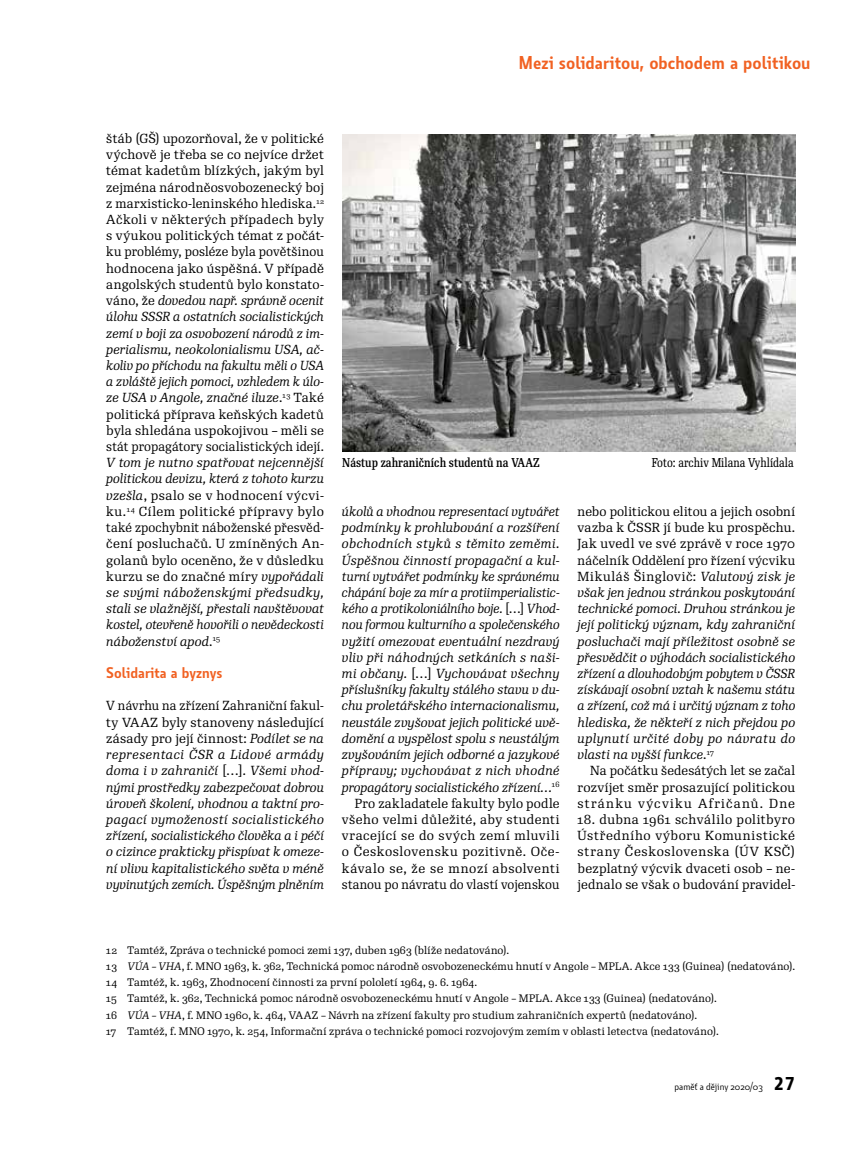
<style>
.page{position:relative;width:859px;height:1149px;background:#fff}
.page>*{position:absolute;margin:0;border:0;box-sizing:border-box;transform-origin:0 0}
.t1{font:600 18px "Botanika Std";color:#f16122}
.t2{font:600 15px "Botanika Std";color:#f16122}
.t3{font:italic 12.75px/16.2px "Re Public Std";letter-spacing:.01em;color:#000;text-align:justify}
.t4{font:12.75px/16.2px "Re Public Std";letter-spacing:.015em;color:#000;text-align:justify}
.t5{font:500 12.45px "Re Public Std Cond";color:#000}
.t6{font:12.45px "Re Public Std Cond";color:#000}
.t7{font:10.5px/16.2px "Re Public Std";letter-spacing:.01em;color:#000}
.t8{font:9.75px "Botanika Std";color:#000}
.s1{font-style:italic}
.s2{font-style:normal}
.s3{font-family:"Botanika Mono";font-weight:700;font-size:18px}
</style>
<div class="page">
<img style="left:342px;top:135px;width:453px;height:316px">
<h1 class="t1" style="left:519px;top:51px;width:293px">Mezi solidaritou, obchodem a politikou</h1>
<p class="t4" style="left:106px;top:130px;width:219px">štáb (GŠ) upozorňoval, že v politické výchově je třeba se co nejvíce držet témat kadetům blízkých, jakým byl zejména národněosvobozenecký boj z marxisticko-leninského hlediska.<sup>12<br></sup>Ačkoli v některých případech byly s výukou politických témat z počát&shy;ku problémy, posléze byla povětšinou hodnocena jako úspěšná. V případě angolských studentů bylo konstato&shy;váno, že <span class="s1">dovedou např. správně ocenit úlohu SSSR a ostatních socialistických zemí v boji za osvobození národů z im&shy;perialismu, neokolonialismu USA, ač&shy;koliv po příchodu na fakultu měli o USA a zvláště jejich pomoci, vzhledem k úlo&shy;ze USA v Angole, značné iluze</span>.<sup>13</sup> Také politická příprava keňských kadetů byla shledána uspokojivou – měli se stát propagátory socialistických idejí.</p>
<p class="t3" style="left:106px;top:454px;width:219px">V tom je nutno spatřovat nejcennější politickou devizu, která z tohoto kurzu vzešla<span class="s2">, psalo se v hodnocení výcvi&shy;ku.</span><sup>14</sup> <span class="s2">Cílem politické přípravy bylo také zpochybnit náboženské přesvěd&shy;čení posluchačů. U zmíněných An&shy;golanů bylo oceněno, že v důsledku kurzu se do značné míry</span> vypořádali se svými náboženskými předsudky, stali se vlažnější, přestali navštěvovat kostel, otevřeně hovořili o nevědeckosti náboženství apod<span class="s2">.</span><sup>15</sup></p>
<p class="t2" style="left:106px;top:662px;width:118px">Solidarita a byznys</p>
<p class="t3" style="left:106px;top:697px;width:219px"><span class="s2">V návrhu na zřízení Zahraniční fakul&shy;ty VAAZ byly stanoveny následující zásady pro její činnost:</span> Podílet se na representaci ČSR a Lidové armády doma i v zahraničí <span class="s2">[…]</span>. Všemi vhod&shy;nými prostředky zabezpečovat dobrou úroveň školení, vhodnou a taktní pro&shy;pagací vymožeností socialistického zřízení, socialistického člověka a i péčí o cizince prakticky přispívat k omeze&shy;ní vlivu kapitalistického světa v méně vyvinutých zemích. Úspěšným plněním</p>
<p class="t5" style="left:342px;top:454px;width:199px">Nástup zahraničních studentů na VAAZ</p>
<p class="t6" style="left:652px;top:455px;width:143px">Foto: archiv Milana Vyhlídala</p>
<p class="t3" style="left:342px;top:503px;width:219px;text-align:right">úkolů a vhodnou representací vytvářet podmínky k prohlubování a rozšíření obchodních styků s těmito zeměmi.<br>Úspěšnou činností propagační a kul&shy;turní vytvářet podmínky ke správnému chápání boje za mír a protiimperialistic&shy;kého a protikoloniálního boje. <span class="s2">[…]</span> Vhod&shy;nou formou kulturního a společenského vyžití omezovat eventuální nezdravý vliv při náhodných setkáních s naši&shy;mi občany. <span class="s2">[…]</span> Vychovávat všechny příslušníky fakulty stálého stavu v du&shy;chu proletářského internacionalismu, neustále zvyšovat jejich politické uvě&shy;domění a vyspělost spolu s neustálým zvyšováním jejich odborné a jazykové přípravy; vychovávat z nich vhodné propagátory socialistického zřízení…<sup>16<br></sup><span class="s2">Pro zakladatele fakulty bylo podle všeho velmi důležité, aby studenti vracející se do svých zemí mluvili o Československu pozitivně. Oče&shy;kávalo se, že se mnozí absolventi stanou po návratu do vlastí vojenskou</span></p>
<p class="t3" style="left:578px;top:503px;width:219px"><span class="s2">nebo politickou elitou a jejich osobní vazba k ČSSR jí bude ku prospěchu.<br>Jak uvedl ve své zprávě v roce 1970 náčelník Oddělení pro řízení výcviku Mikuláš Šinglovič:</span> Valutový zisk je však jen jednou stránkou poskytování technické pomoci. Druhou stránkou je její politický význam, kdy zahraniční posluchači mají příležitost osobně se přesvědčit o výhodách socialistického zřízení a dlouhodobým pobytem v ČSSR získávají osobní vztah k našemu státu a zřízení, což má i určitý význam z toho hlediska, že někteří z nich přejdou po uplynutí určité doby po návratu do vlasti na vyšší funkce<span class="s2">.</span><sup>17</sup></p>
<p class="t4" style="left:578px;top:762px;width:219px;text-indent:13px">Na počátku šedesátých let se začal rozvíjet směr prosazující politickou stránku výcviku Afričanů. Dne</p>
<p class="t4" style="left:578px;top:811px;width:219px">18. dubna 1961 schválilo politbyro Ústředního výboru Komunistické strany Československa (ÚV KSČ) bezplatný výcvik dvaceti osob – ne&shy;jednalo se však o budování pravidel-</p>
<p class="t7" style="left:106px;top:941px;width:690px">12 Tamtéž, Zpráva o technické pomoci zemi 137, duben 1963 (blíže nedatováno).<br>13 <span class="s1">VÚA – VHA</span>, f. MNO 1963, k. 362, Technická pomoc národně osvobozeneckému hnutí v Angole – MPLA. Akce 133 (Guinea) (nedatováno).<br>14 Tamtéž, k. 1963, Zhodnocení činnosti za první pololetí 1964, 9. 6. 1964.<br>15 Tamtéž, k. 362, Technická pomoc národně osvobozeneckému hnutí v Angole – MPLA. Akce 133 (Guinea) (nedatováno).<br>16 <span class="s1">VÚA – VHA</span>, f. MNO 1960, k. 464, VAAZ – Návrh na zřízení fakulty pro studium zahraničních expertů (nedatováno).<br>17 Tamtéž, f. MNO 1970, k. 254, Informační zpráva o technické pomoci rozvojovým zemím v oblasti letectva (nedatováno).</p>
<p class="t8" style="left:674px;top:1080px;width:122px">paměť a dějiny 2020/03 <span class="s3">27</span></p>
</div>
